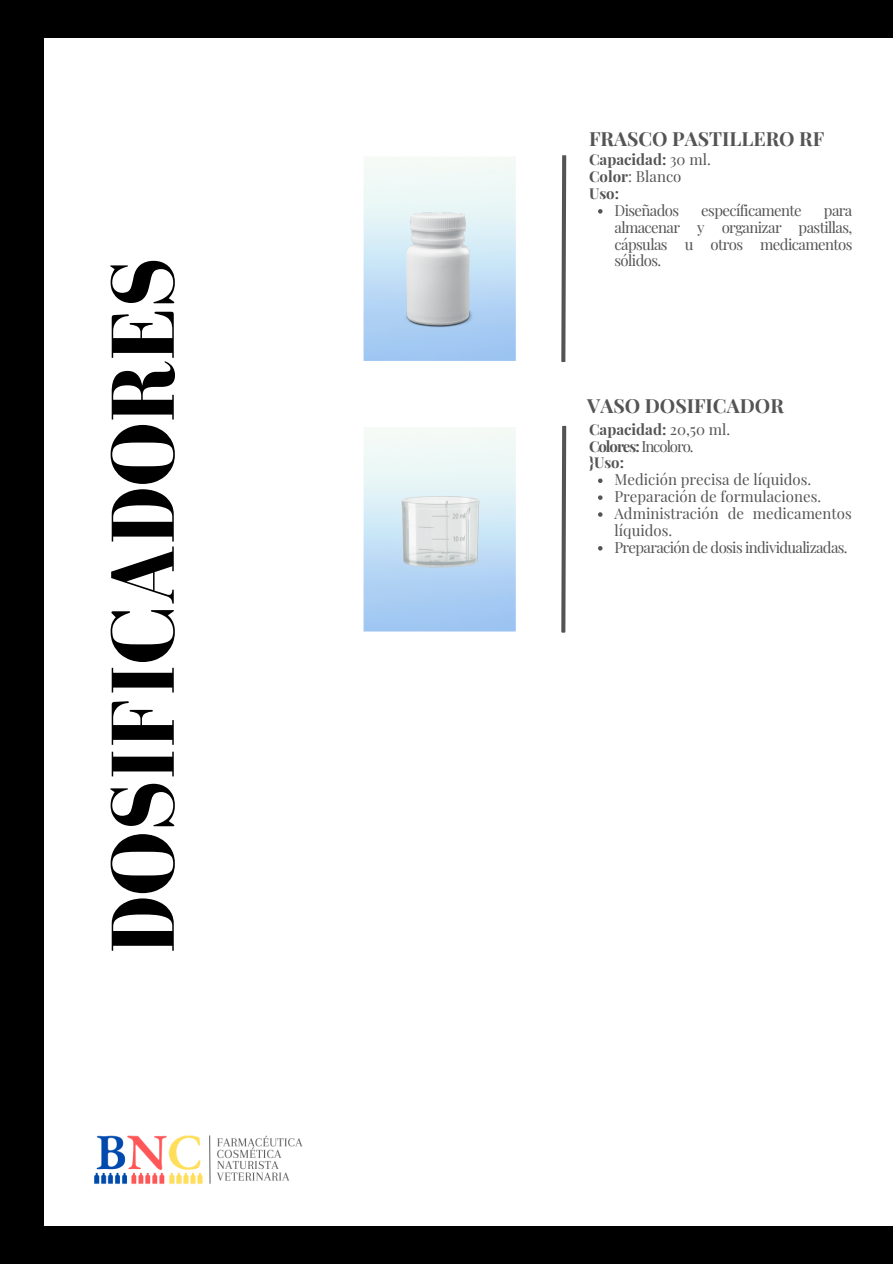
<style>
.page{position:relative;width:893px;height:1264px;background:#fff}
.page>*{position:absolute;margin:0;border:0;box-sizing:border-box;transform-origin:0 0}
.t1{font:700 91.8px "Bodoni FLF";color:#000}
.t2{font:700 19.5px "Playfair Display";color:#545454}
.t3{font:15px/16.8px "Playfair Display";letter-spacing:-.04em;color:#545454;text-align:justify}
.t4{font:15px/16.8px "Playfair Display";color:#545454}
.t5{font:700 15px "Playfair Display";color:#545454}
.t6{font:15px "Playfair Display";letter-spacing:-.07em;color:#545454}
.s1{font-weight:400}
.s2{font-weight:700}
</style>
<div class="page">
<div style="left:0;top:0;width:892px;height:1263px;background:#000"></div>
<div style="left:44px;top:38px;width:848px;height:1187px;background:#fff"></div>
<svg style="left:363px;top:157px;width:153px;height:204px"></svg>
<svg style="left:561px;top:155px;width:5px;height:207px"></svg>
<img style="left:94px;top:1135px;width:209px;height:49px">
<svg style="left:363px;top:427px;width:153px;height:205px"></svg>
<svg style="left:561px;top:426px;width:5px;height:206px"></svg>
<img style="left:402px;top:213px;width:71px;height:115px">
<svg style="left:598px;top:209px;width:4px;height:4px"></svg>
<svg style="left:598px;top:478px;width:4px;height:5px"></svg>
<svg style="left:598px;top:495px;width:4px;height:5px"></svg>
<svg style="left:598px;top:512px;width:4px;height:5px"></svg>
<svg style="left:598px;top:546px;width:4px;height:4px"></svg>
<p class="t1" style="left:93px;top:953px;width:698px;rotate:-90deg">DOSIFICADORES</p>
<p class="t2" style="left:589px;top:125px;width:237px">FRASCO PASTILLERO RF</p>
<p class="t5" style="left:589px;top:149px;width:123px">Capacidad: <span class="s1">30 ml.</span></p>
<p class="t3" style="left:589px;top:167px;width:94px"><span class="s2">Color</span>: Blanco</p>
<p class="t5" style="left:589px;top:183px;width:32px">Uso:</p>
<h2 class="t3" style="left:614px;top:201px;width:66px">Diseñados</h2>
<h2 class="t3" style="left:701px;top:201px;width:102px">específicamente</h2>
<h2 class="t3" style="left:614px;top:201px;width:239px;text-indent:209px">para almacenar y organizar pastillas, cápsulas u otros medicamentos sólidos.</h2>
<p class="t2" style="left:587px;top:391px;width:198px">VASO DOSIFICADOR</p>
<p class="t5" style="left:589px;top:418px;width:143px">Capacidad: <span class="s1">20,50 ml.</span></p>
<p class="t6" style="left:589px;top:435px;width:106px"><span class="s2">Colores:</span> Incoloro.</p>
<p class="t5" style="left:589px;top:452px;width:37px">}Uso:</p>
<p class="t4" style="left:614px;top:470px;width:198px">Medición precisa de líquidos.</p>
<p class="t4" style="left:614px;top:487px;width:208px">Preparación de formulaciones.</p>
<p class="t4" style="left:614px;top:504px;width:239px">Administración de medicamentos líquidos.</p>
<p class="t3" style="left:614px;top:538px;width:235px">Preparación de dosis individualizadas.</p>
</div>
